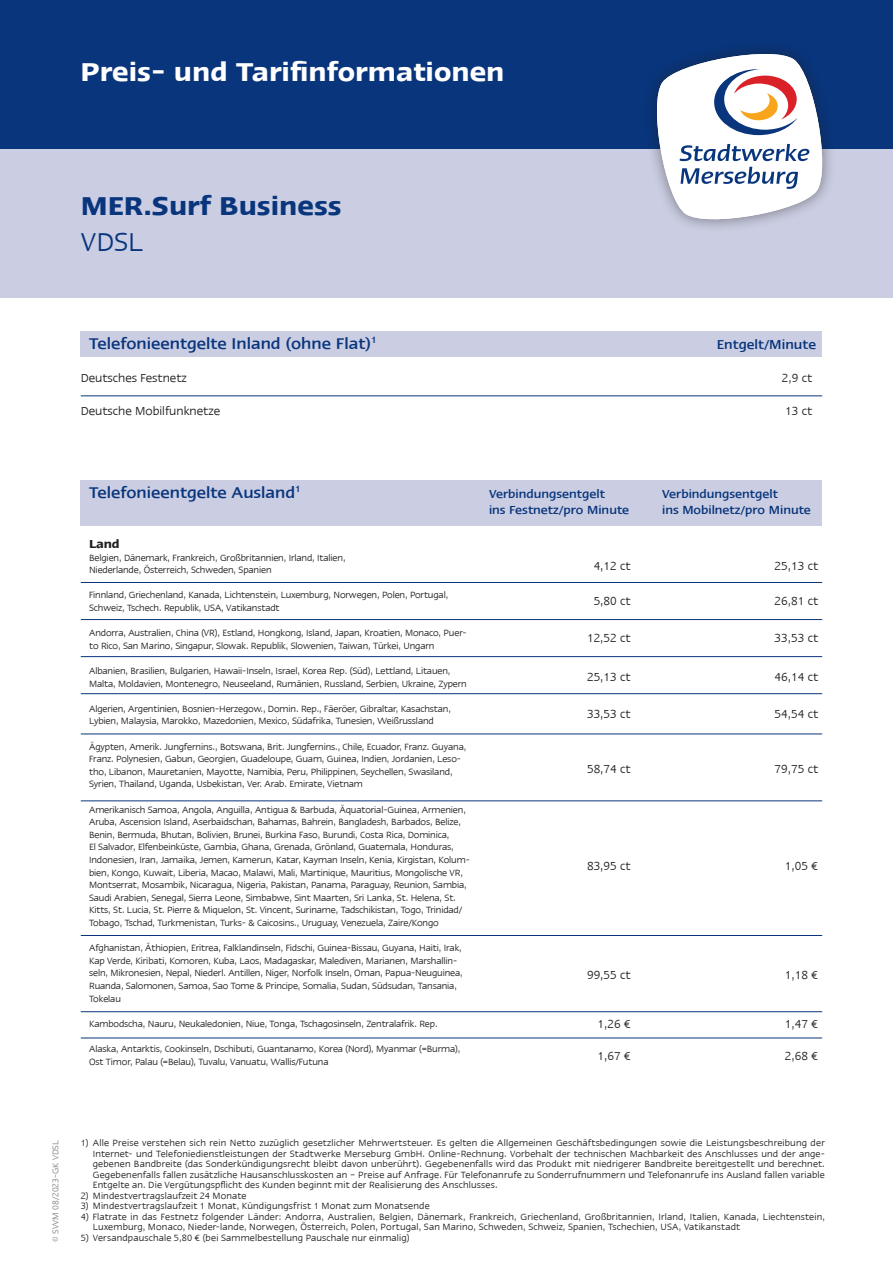
<style>
.page{position:relative;width:893px;height:1263px;background:#fff}
.page>*{position:absolute;margin:0;border:0;box-sizing:border-box;transform-origin:0 0}
.t1{font:600 30px "Linotype Ergo";color:#fff}
.t2{font:600 30px "Linotype Ergo";color:#08357c}
.t3{font:30px "Linotype Ergo";color:#08357c}
.t4{font:500 18px "Linotype Ergo";color:#08357c}
.t5{font:500 15px "Linotype Ergo";color:#08357c}
.t6{font:13.5px "Linotype Ergo";color:#231f20}
.t7{font:500 13.5px/16.2px "Linotype Ergo";color:#08357c}
.t8{font:600 13.5px "Linotype Ergo";color:#231f20}
.t9{font:10.5px/12.6px "Linotype Ergo";letter-spacing:-.01em;color:#231f20}
.t10{font:10.5px/10.5px "Linotype Ergo";letter-spacing:.015em;color:#231f20}
.t11{font:9.75px "Linotype Ergo";color:#808285}
</style>
<div class="page">
<div style="left:81px;top:480px;width:741px;height:46px;background:#cbcee3"></div>
<hr style="left:81px;top:693px;width:741px;height:1px;background:#08357c">
<hr style="left:81px;top:582px;width:741px;height:1px;background:#08357c">
<hr style="left:81px;top:619px;width:741px;height:1px;background:#08357c">
<hr style="left:81px;top:656px;width:741px;height:1px;background:#08357c">
<hr style="left:81px;top:1011px;width:741px;height:1px;background:#08357c">
<hr style="left:81px;top:733px;width:741px;height:1px;background:#08357c">
<hr style="left:81px;top:800px;width:741px;height:1px;background:#08357c">
<hr style="left:81px;top:935px;width:741px;height:1px;background:#08357c">
<hr style="left:81px;top:1037px;width:741px;height:1px;background:#08357c">
<div style="left:0;top:149px;width:893px;height:149px;background:#cbcee3"></div>
<div style="left:81px;top:332px;width:741px;height:25px;background:#cbcee3"></div>
<hr style="left:81px;top:395px;width:741px;height:1px;background:#08357c">
<div style="left:0;top:0;width:893px;height:149px;background:#08357c"></div>
<div style="left:643px;top:40px;width:193px;height:194px;background:#231f20;opacity:.5"></div>
<svg style="left:648px;top:45px;width:183px;height:183px"></svg>
<h1 class="t1" style="left:80px;top:56px;width:426px">Preis- und Tarifinformationen</h1>
<h1 class="t2" style="left:81px;top:190px;width:262px">MER.Surf Business</h1>
<h1 class="t3" style="left:81px;top:226px;width:64px">VDSL</h1>
<h2 class="t4" style="left:89px;top:334px;width:289px">Telefonieentgelte Inland (ohne Flat)<sup>1</sup></h2>
<h3 class="t5" style="left:717px;top:337px;width:101px">Entgelt/Minute</h3>
<p class="t6" style="left:81px;top:371px;width:108px">Deutsches Festnetz</p>
<p class="t6" style="left:782px;top:371px;width:32px">2,9 ct</p>
<p class="t6" style="left:81px;top:403px;width:141px">Deutsche Mobilfunknetze</p>
<p class="t6" style="left:785px;top:403px;width:29px">13 ct</p>
<h2 class="t4" style="left:89px;top:483px;width:213px">Telefonieentgelte Ausland<sup>1</sup></h2>
<p class="t8" style="left:89px;top:537px;width:32px">Land</p>
<p class="t9" style="left:89px;top:551px;width:258px">Belgien, Dänemark, Frankreich, Großbritannien, Irland, Italien,<br>Niederlande, Österreich, Schweden, Spanien</p>
<p class="t9" style="left:89px;top:589px;width:361px">Finnland, Griechenland, Kanada, Lichtenstein, Luxemburg, Norwegen, Polen, Portugal,<br>Schweiz, Tschech. Republik, USA, Vatikanstadt</p>
<p class="t9" style="left:89px;top:626px;width:379px">Andorra, Australien, China (VR), Estland, Hongkong, Island, Japan, Kroatien, Monaco, Puer&shy;to Rico, San Marino, Singapur, Slowak. Republik, Slowenien, Taiwan, Türkei, Ungarn</p>
<p class="t9" style="left:89px;top:664px;width:379px">Albanien, Brasilien, Bulgarien, Hawaii-Inseln, Israel, Korea Rep. (Süd), Lettland, Litauen,<br>Malta, Moldavien, Montenegro, Neuseeland, Rumänien, Russland, Serbien, Ukraine, Zypern</p>
<p class="t9" style="left:89px;top:702px;width:363px">Algerien, Argentinien, Bosnien-Herzegow., Domin. Rep., Fäeröer, Gibraltar, Kasachstan,<br>Lybien, Malaysia, Marokko, Mazedonien, Mexico, Südafrika, Tunesien, Weißrussland</p>
<p class="t9" style="left:89px;top:740px;width:379px">Ägypten, Amerik. Jungfernins., Botswana, Brit. Jungfernins., Chile, Ecuador, Franz. Guyana, Franz. Polynesien, Gabun, Georgien, Guadeloupe, Guam, Guinea, Indien, Jordanien, Leso&shy;tho, Libanon, Mauretanien, Mayotte, Namibia, Peru, Philippinen, Seychellen, Swasiland, Syrien, Thailand, Uganda, Usbekistan, Ver. Arab. Emirate, Vietnam</p>
<p class="t9" style="left:89px;top:803px;width:382px">Amerikanisch Samoa, Angola, Anguilla, Antigua &amp; Barbuda, Äquatorial-Guinea, Armenien, Aruba, Ascension Island, Aserbaidschan, Bahamas, Bahrein, Bangladesh, Barbados, Belize, Benin, Bermuda, Bhutan, Bolivien, Brunei, Burkina Faso, Burundi, Costa Rica, Dominica,<br>El Salvador, Elfenbeinküste, Gambia, Ghana, Grenada, Grönland, Guatemala, Honduras, Indonesien, Iran, Jamaika, Jemen, Kamerun, Katar, Kayman Inseln, Kenia, Kirgistan, Kolum&shy;bien, Kongo, Kuwait, Liberia, Macao, Malawi, Mali, Martinique, Mauritius, Mongolische VR, Montserrat, Mosambik, Nicaragua, Nigeria, Pakistan, Panama, Paraguay, Reunion, Sambia, Saudi Arabien, Senegal, Sierra Leone, Simbabwe, Sint Maarten, Sri Lanka, St. Helena, St.<br>Kitts, St. Lucia, St. Pierre &amp; Miquelon, St. Vincent, Suriname, Tadschikistan, Togo, Trinidad/ Tobago, Tschad, Turkmenistan, Turks- &amp; Caicosins., Uruguay, Venezuela, Zaire/Kongo</p>
<p class="t9" style="left:89px;top:941px;width:375px">Afghanistan, Äthiopien, Eritrea, Falklandinseln, Fidschi, Guinea-Bissau, Guyana, Haiti, Irak, Kap Verde, Kiribati, Komoren, Kuba, Laos, Madagaskar, Malediven, Marianen, Marshallin&shy;seln, Mikronesien, Nepal, Niederl. Antillen, Niger, Norfolk Inseln, Oman, Papua-Neuguinea, Ruanda, Salomonen, Samoa, Sao Tome &amp; Principe, Somalia, Sudan, Südsudan, Tansania, Tokelau</p>
<p class="t9" style="left:89px;top:1017px;width:350px">Kambodscha, Nauru, Neukaledonien, Niue, Tonga, Tschagosinseln, Zentralafrik. Rep.</p>
<p class="t9" style="left:89px;top:1042px;width:373px">Alaska, Antarktis, Cookinseln, Dschibuti, Guantanamo, Korea (Nord), Myanmar (=Burma),<br>Ost Timor, Palau (=Belau), Tuvalu, Vanuatu, Wallis/Futuna</p>
<p class="t7" style="left:489px;top:485px;width:142px">Verbindungsentgelt<br>ins Festnetz/pro Minute</p>
<p class="t7" style="left:662px;top:485px;width:150px">Verbindungsentgelt<br>ins Mobilnetz/pro Minute</p>
<p class="t6" style="left:594px;top:559px;width:39px">4,12 ct</p>
<p class="t6" style="left:774px;top:559px;width:45px">25,13 ct</p>
<p class="t6" style="left:594px;top:593px;width:39px">5,80 ct</p>
<p class="t6" style="left:774px;top:593px;width:45px">26,81 ct</p>
<p class="t6" style="left:587px;top:630px;width:45px">12,52 ct</p>
<p class="t6" style="left:774px;top:630px;width:45px">33,53 ct</p>
<p class="t6" style="left:587px;top:669px;width:45px">25,13 ct</p>
<p class="t6" style="left:774px;top:669px;width:45px">46,14 ct</p>
<p class="t6" style="left:587px;top:706px;width:45px">33,53 ct</p>
<p class="t6" style="left:774px;top:706px;width:45px">54,54 ct</p>
<p class="t6" style="left:587px;top:761px;width:45px">58,74 ct</p>
<p class="t6" style="left:774px;top:761px;width:45px">79,75 ct</p>
<p class="t6" style="left:587px;top:859px;width:45px">83,95 ct</p>
<p class="t6" style="left:785px;top:859px;width:35px">1,05 €</p>
<p class="t6" style="left:587px;top:968px;width:45px">99,55 ct</p>
<p class="t6" style="left:785px;top:968px;width:35px">1,18 €</p>
<p class="t6" style="left:597px;top:1016px;width:35px">1,26 €</p>
<p class="t6" style="left:785px;top:1016px;width:35px">1,47 €</p>
<p class="t6" style="left:597px;top:1049px;width:35px">1,67 €</p>
<p class="t6" style="left:785px;top:1049px;width:35px">2,68 €</p>
<p class="t11" style="left:50px;top:1242px;width:103px;rotate:-90deg">© SWM 08/2023-GK VDSL</p>
<p class="t9" style="left:93px;top:1138px;width:734px;line-height:10.5px;text-align:justify;text-indent:-12px">1) Alle Preise verstehen sich rein Netto zuzüglich gesetzlicher Mehrwertsteuer. Es gelten die Allgemeinen Geschäftsbedingungen sowie die Leistungsbeschreibung der Internet- und Telefoniedienstleistungen der Stadtwerke Merseburg GmbH. Online-Rechnung. Vorbehalt der technischen Machbarkeit des Anschlusses und der ange&shy;gebenen Bandbreite (das Sonderkündigungsrecht bleibt davon unberührt). Gegebenenfalls wird das Produkt mit niedrigerer Bandbreite bereitgestellt und berechnet.<br>Gegebenenfalls fallen zusätzliche Hausanschlusskosten an – Preise auf Anfrage. Für Telefonanrufe zu Sonderrufnummern und Telefonanrufe ins Ausland fallen variable Entgelte an. Die Vergütungspflicht des Kunden beginnt mit der Realisierung des Anschlusses.</p>
<p class="t10" style="left:81px;top:1190px;width:167px">2) Mindestvertragslaufzeit 24 Monate</p>
<p class="t10" style="left:81px;top:1201px;width:350px">3) Mindestvertragslaufzeit 1 Monat, Kündigungsfrist 1 Monat zum Monatsende</p>
<p class="t10" style="left:93px;top:1211px;width:734px;text-indent:-12px">4) Flatrate in das Festnetz folgender Länder: Andorra, Australien, Belgien, Dänemark, Frankreich, Griechenland, Großbritannien, Irland, Italien, Kanada, Liechtenstein,<br>Luxemburg, Monaco, Nieder-lande, Norwegen, Österreich, Polen, Portugal, San Marino, Schweden, Schweiz, Spanien, Tschechien, USA, Vatikanstadt</p>
<p class="t10" style="left:81px;top:1232px;width:330px">5) Versandpauschale 5,80 € (bei Sammelbestellung Pauschale nur einmalig)</p>
</div>
